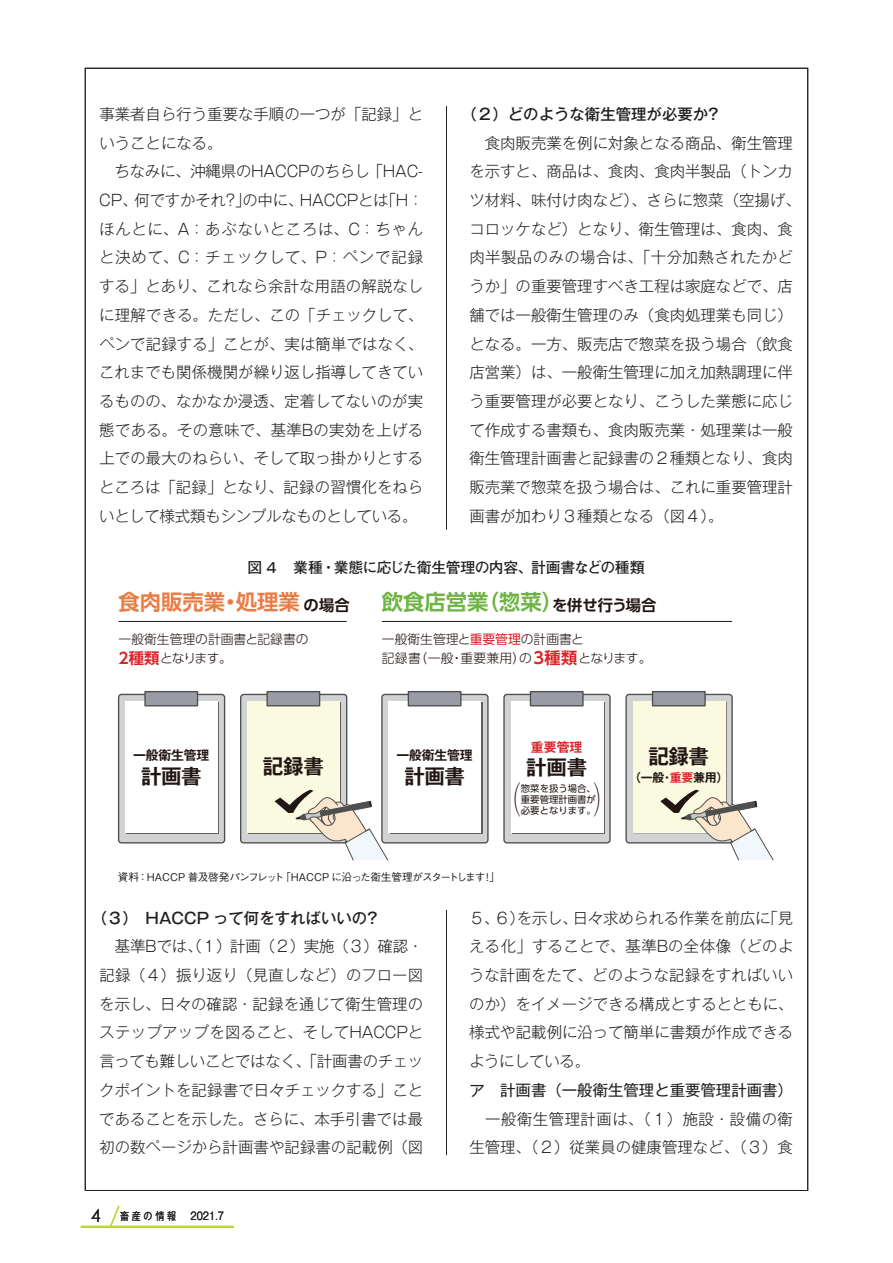
<style>
.page{position:relative;width:893px;height:1263px;background:#fff}
.page>*{position:absolute;margin:0;border:0;box-sizing:border-box;transform-origin:0 0}
.t1{font:35.85px "Ryumin Pr 5 Light 90 pv RKSJ H";color:#211613;scale:.6 1}
.t2{font:21.3px "UD Shin Go Pro De Bold 90 pv RKSJ H";color:#70b345}
.t3{font:21.3px "UD Shin Go Pro De Bold 90 pv RKSJ H";color:#e87e47}
.t4{font:20.4px "Gothic MB101 Pr 6 De Bold 90 pv RKSJ H";letter-spacing:-.02em;color:#211613}
.t5{font:15.45px/28.7px "Gothic MB101 Pr 6 N Light 90 pv RKSJ H";color:#231f20}
.t6{font:15.45px/28.7px "Gothic MB101 Pr 6 N Light 90 pv RKSJ H";letter-spacing:.03em;color:#231f20}
.t7{font:15.45px "Gothic MB101 Pr 6 N Medium 90 pv RKSJ H";color:#231f20}
.t8{font:15.45px "Gothic MB101 Pr 6 N Regular 90 pv RKSJ H";color:#231f20}
.t9{font:14.85px "Futo Go B101 Pr 6 N Bold 90 pv RKSJ H";letter-spacing:-.03em;color:#231f20}
.t10{font:12.9px "Gothic MB101 Pr 6 De Bold 90 pv RKSJ H";letter-spacing:-.02em;color:#211613}
.t11{font:12.9px "Gothic MB101 Pr 6 De Bold 90 pv RKSJ H";color:#d92428}
.t12{font:12.75px/19.2px "UD Shin Go Pro Light 90 pv RKSJ H";color:#211613}
.t13{font:12px "Gothic MB101 Pr 6 De Bold 90 pv RKSJ H";letter-spacing:-.02em;color:#211613}
.t14{font:10.65px "Gothic BBB Pr 6 N Medium 90 pv RKSJ H";letter-spacing:-.05em;color:#231f20}
.t15{font:10.65px "Gothic MB101 Pr 6 N Regular 90 pv RKSJ H";letter-spacing:.3em;color:#231f20;scale:.85 1}
.t16{font:9.3px/11.1px "UD Shin Go Pro Regular 90 pv RKSJ H";color:#211613}
.s1{font-size:15.3px;color:#211613}
.s2{font-family:"UD Shin Go Pro De Bold 90 pv RKSJ H";font-size:15.3px;color:#d92428}
.s3{font-family:"UD Shin Go Pro Regular 90 pv RKSJ H";color:#d92428}
.s4{font-family:"UD Shin Go Pro De Bold 90 pv RKSJ H";font-size:16.2px;color:#d92428}
.s5{color:#d92428}
.s6{font-family:"Century Gothic";font-size:18px}
</style>
<div class="page">
<hr style="left:81px;top:1226px;width:153px;height:2px;background:#bed630">
<svg style="left:109px;top:1205px;width:12px;height:21px"></svg>
<hr style="left:446px;top:106px;width:1px;height:423px;background:#231f20">
<hr style="left:446px;top:910px;width:1px;height:245px;background:#231f20">
<svg style="left:118px;top:694px;width:107px;height:149px;background:#b8b8b9"></svg>
<div style="left:125px;top:701px;width:93px;height:131px;background:#fff"></div>
<div style="left:145px;top:692px;width:53px;height:14px;background:#999ba7"></div>
<div style="left:144px;top:691px;width:54px;height:15px;border:1px solid #504f50"></div>
<div style="left:267px;top:692px;width:53px;height:14px;background:#999ba7"></div>
<div style="left:266px;top:691px;width:54px;height:15px;border:1px solid #504f50"></div>
<div style="left:408px;top:692px;width:53px;height:14px;background:#999ba7"></div>
<div style="left:408px;top:691px;width:53px;height:15px;border:1px solid #504f50"></div>
<svg style="left:503px;top:694px;width:108px;height:149px;background:#b9babb"></svg>
<div style="left:512px;top:702px;width:93px;height:131px;background:#fff"></div>
<div style="left:511px;top:701px;width:92px;height:131px;background:#fff"></div>
<div style="left:530px;top:692px;width:53px;height:14px;background:#999ba7"></div>
<div style="left:530px;top:691px;width:54px;height:15px;border:1px solid #504f50"></div>
<div style="left:626px;top:694px;width:106px;height:149px;background:#d1d2d3;border-radius:3px"></div>
<div style="left:625px;top:694px;width:108px;height:149px;border:1px solid #504f50;border-radius:3px"></div>
<div style="left:633px;top:701px;width:93px;height:131px;background:#f9fadf"></div>
<div style="left:653px;top:692px;width:52px;height:14px;background:#999ba7"></div>
<div style="left:652px;top:691px;width:54px;height:15px;border:1px solid #504f50"></div>
<hr style="left:119px;top:621px;width:228px;height:1px;background:#211613">
<hr style="left:382px;top:621px;width:350px;height:1px;background:#211613">
<svg style="left:240px;top:694px;width:249px;height:167px"></svg>
<svg style="left:660px;top:790px;width:114px;height:71px"></svg>
<p class="t5" style="left:99px;top:102px;width:326px">事業者自ら行う重要な手順の一つが「記録」ということになる。<br>　ちなみに、沖縄県のHACCPのちらし「HAC-<br>CP、何ですかそれ?」の中に、HACCPとは「H：ほんとに、A：あぶないところは、C：ちゃんと決めて、C：チェックして、P：ペンで記録する」とあり、これなら余計な用語の解説なしに理解できる。ただし、この「チェックして、ペンで記録する」ことが、実は簡単ではなく、これまでも関係機関が繰り返し指導してきているものの、なかなか浸透、定着してないのが実態である。その意味で、基準Bの実効を上げる上での最大のねらい、そして取っ掛かりとするところは「記録」となり、記録の習慣化をねらいとして様式類もシンプルなものとしている。</p>
<p class="t7" style="left:462px;top:108px;width:259px">（２）どのような衛生管理が必要か?</p>
<p class="t5" style="left:469px;top:131px;width:333px">　食肉販売業を例に対象となる商品、衛生管理を示すと、商品は、食肉、食肉半製品（トンカツ材料、味付け肉など）、さらに惣菜（空揚げ、コロッケなど）となり、衛生管理は、食肉、食肉半製品のみの場合は、「十分加熱されたかどうか」の重要管理すべき工程は家庭などで、店舗では一般衛生管理のみ（食肉処理業も同じ）となる。一方、販売店で惣菜を扱う場合（飲食店営業）は、一般衛生管理に加え加熱調理に伴う重要管理が必要となり、こうした業態に応じて作成する書類も、食肉販売業・処理業は一般衛生管理計画書と記録書の２種類となり、食肉販売業で惣菜を扱う場合は、これに重要管理計画書が加わり３種類となる（図４）。</p>
<p class="t9" style="left:248px;top:562px;width:399px">図４　業種・業態に応じた衛生管理の内容、計画書などの種類</p>
<h2 class="t3" style="left:119px;top:594px;width:233px">食肉販売業・処理業<span class="s1">の場合</span></h2>
<h2 class="t2" style="left:382px;top:594px;width:276px">飲食店営業（惣菜）<span class="s1">を併せ行う場合</span></h2>
<p class="t12" style="left:119px;top:631px;width:192px">一般衛生管理の計画書と記録書の<br><span class="s2">2種類</span>となります。</p>
<p class="t12" style="left:382px;top:631px;width:271px;line-height:19.6px">一般衛生管理と<span class="s3">重要管理</span>の計画書と<br>記録書（一般・重要兼用）の<span class="s4">3種類</span>となります。</p>
<p class="t10" style="left:133px;top:750px;width:78px">一般衛生管理</p>
<h3 class="t4" style="left:141px;top:768px;width:62px">計画書</h3>
<h3 class="t4" style="left:263px;top:758px;width:63px">記録書</h3>
<p class="t10" style="left:397px;top:750px;width:78px">一般衛生管理</p>
<h3 class="t4" style="left:404px;top:768px;width:62px">計画書</h3>
<p class="t11" style="left:531px;top:742px;width:53px">重要管理</p>
<h3 class="t4" style="left:526px;top:760px;width:63px">計画書</h3>
<p class="t16" style="left:521px;top:784px;width:76px">惣菜を扱う場合、重要管理計画書が</p>
<h1 class="t1" style="left:500px;top:786px;width:37px">（</h1>
<h1 class="t1" style="left:593px;top:786px;width:37px">）</h1>
<p class="t16" style="left:521px;top:806px;width:76px">必要となります。</p>
<p class="t14" style="left:118px;top:873px;width:384px">資料：HACCP 普及啓発パンフレット「HACCP に沿った衛生管理がスタートします！」</p>
<h3 class="t4" style="left:648px;top:749px;width:62px">記録書</h3>
<p class="t13" style="left:629px;top:773px;width:101px">（一般・<span class="s5">重要</span>兼用）</p>
<p class="t7" style="left:92px;top:912px;width:288px">（３）　HACCP って何をすればいいの?</p>
<p class="t5" style="left:99px;top:934px;width:326px;text-align:justify">　基準Bでは、（１）計画（２）実施（３）確認・記録（４）振り返り（見直しなど）のフロー図を示し、日々の確認・記録を通じて衛生管理のステップアップを図ること、そしてHACCPと言っても難しいことではなく、「計画書のチェックポイントを記録書で日々チェックする」ことであることを示した。さらに、本手引書では最初の数ページから計画書や記録書の記載例（図</p>
<p class="t15" style="left:91px;top:1212px;width:158px"><span class="s6">4</span> 畜産の情報　2021.7</p>
<p class="t5" style="left:469px;top:905px;width:326px;text-align:justify">５、６）を示し、日々求められる作業を前広に「見える化」することで、基準Bの全体像（どのような計画をたて、どのような記録をすればいいのか）をイメージできる構成とするとともに、様式や記載例に沿って簡単に書類が作成できるようにしている。</p>
<p class="t8" style="left:469px;top:1084px;width:325px">ア　計画書（一般衛生管理と重要管理計画書）</p>
<p class="t6" style="left:469px;top:1106px;width:325px">　一般衛生管理計画は、（１）施設・設備の衛生管理、（２）従業員の健康管理など、（３）食</p>
</div>
